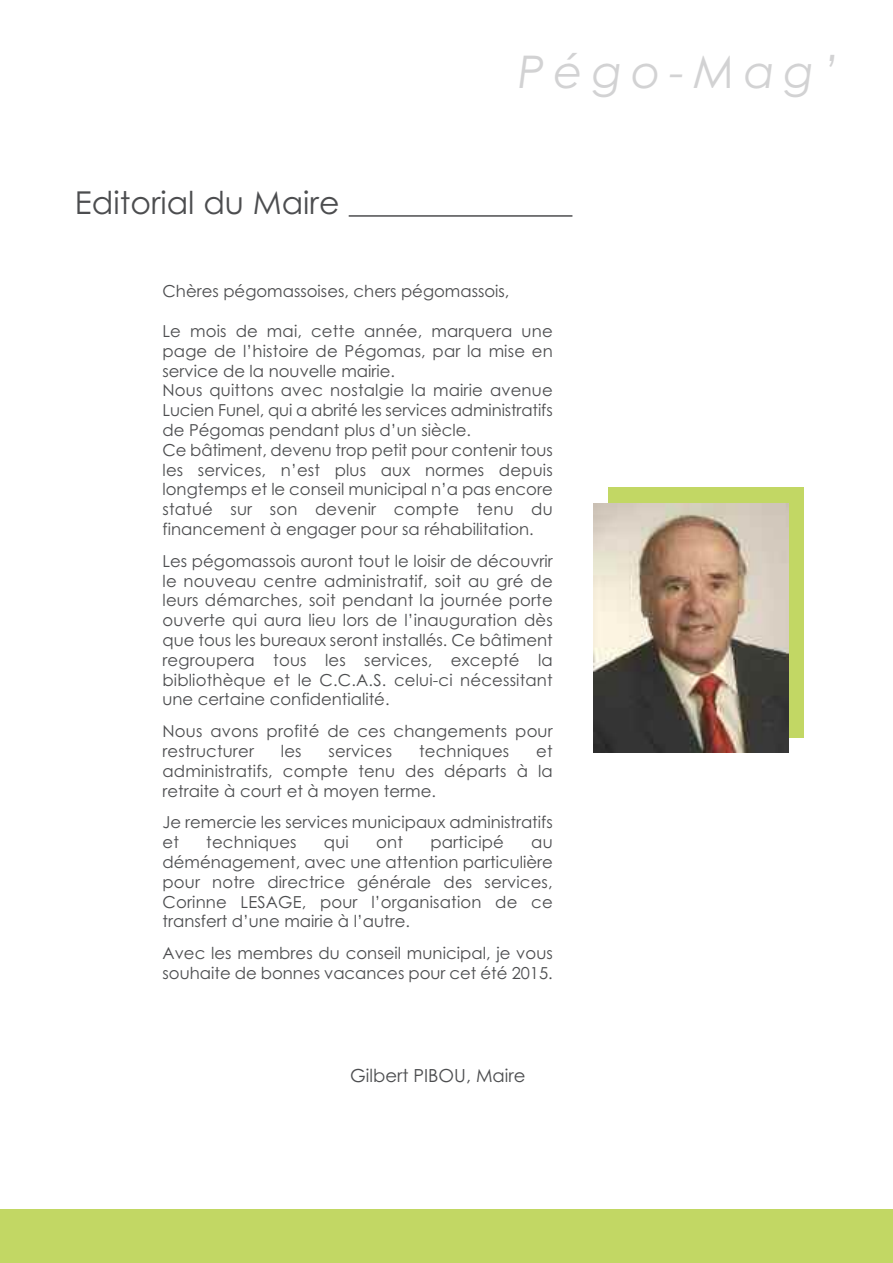
<style>
.page{position:relative;width:893px;height:1263px;background:#fff}
.page>*{position:absolute;margin:0;border:0;box-sizing:border-box;transform-origin:0 0}
.t1{font:italic 45px "Century Gothic";letter-spacing:.2em;color:#d2d2d3}
.t2{font:31.5px "Century Gothic";color:#4c4d4f}
.t3{font:18px "Century Gothic";color:#4c4d4f}
.t4{font:16.5px/19.8px "Century Gothic";color:#4c4d4f}
</style>
<div class="page">
<div style="left:0;top:1209px;width:893px;height:54px;background:#c2d764"></div>
<div style="left:609px;top:488px;width:195px;height:250px;background:#c2d764"></div>
<img style="left:594px;top:504px;width:194px;height:249px">
<hr style="left:349px;top:215px;width:223px;height:2px;background:#4c4d4f">
<h2 class="t2" style="left:75px;top:184px;width:266px">Editorial du Maire</h2>
<h1 class="t1" style="left:518px;top:46px;width:322px">Pégo-Mag’</h1>
<p class="t4" style="left:163px;top:282px;width:349px">Chères pégomassoises, chers pégomassois,</p>
<p class="t4" style="left:163px;top:321px;width:392px">Le mois de mai, cette année, marquera une page de l’histoire de Pégomas, par la mise en service de la nouvelle mairie.<br>Nous quittons avec nostalgie la mairie avenue Lucien Funel, qui a abrité les services administratifs de Pégomas pendant plus d’un siècle.<br>Ce bâtiment, devenu trop petit pour contenir tous les services, n’est plus aux normes depuis longtemps et le conseil municipal n’a pas encore statué sur son devenir compte tenu du financement à engager pour sa réhabilitation.</p>
<p class="t4" style="left:163px;top:551px;width:392px;text-align:justify">Les pégomassois auront tout le loisir de découvrir le nouveau centre administratif, soit au gré de leurs démarches, soit pendant la journée porte ouverte qui aura lieu lors de l’inauguration dès que tous les bureaux seront installés. Ce bâtiment regroupera tous les services, excepté la bibliothèque et le C.C.A.S. celui-ci nécessitant une certaine confidentialité.</p>
<p class="t4" style="left:163px;top:721px;width:392px">Nous avons profité de ces changements pour restructurer</p>
<p class="t4" style="left:281px;top:741px;width:22px">les</p>
<p class="t4" style="left:329px;top:741px;width:65px">services</p>
<p class="t4" style="left:419px;top:741px;width:92px">techniques</p>
<p class="t4" style="left:163px;top:741px;width:392px;text-align:justify;text-indent:374px">et administratifs, compte tenu des départs à la retraite à court et à moyen terme.</p>
<p class="t4" style="left:163px;top:813px;width:392px">Je remercie les services municipaux administratifs et</p>
<p class="t4" style="left:206px;top:832px;width:92px">techniques</p>
<p class="t4" style="left:324px;top:832px;width:26px">qui</p>
<p class="t4" style="left:376px;top:832px;width:28px">ont</p>
<p class="t4" style="left:430px;top:832px;width:75px">participé</p>
<p class="t4" style="left:163px;top:832px;width:392px;text-align:justify;text-indent:369px">au déménagement, avec une attention particulière pour notre directrice générale des services, Corinne LESAGE, pour l’organisation de ce transfert d’une mairie à l’autre.</p>
<p class="t4" style="left:163px;top:943px;width:392px">Avec les membres du conseil municipal, je vous souhaite de bonnes vacances pour cet été 2015.</p>
<p class="t3" style="left:350px;top:1065px;width:177px">Gilbert PIBOU, Maire</p>
</div>
